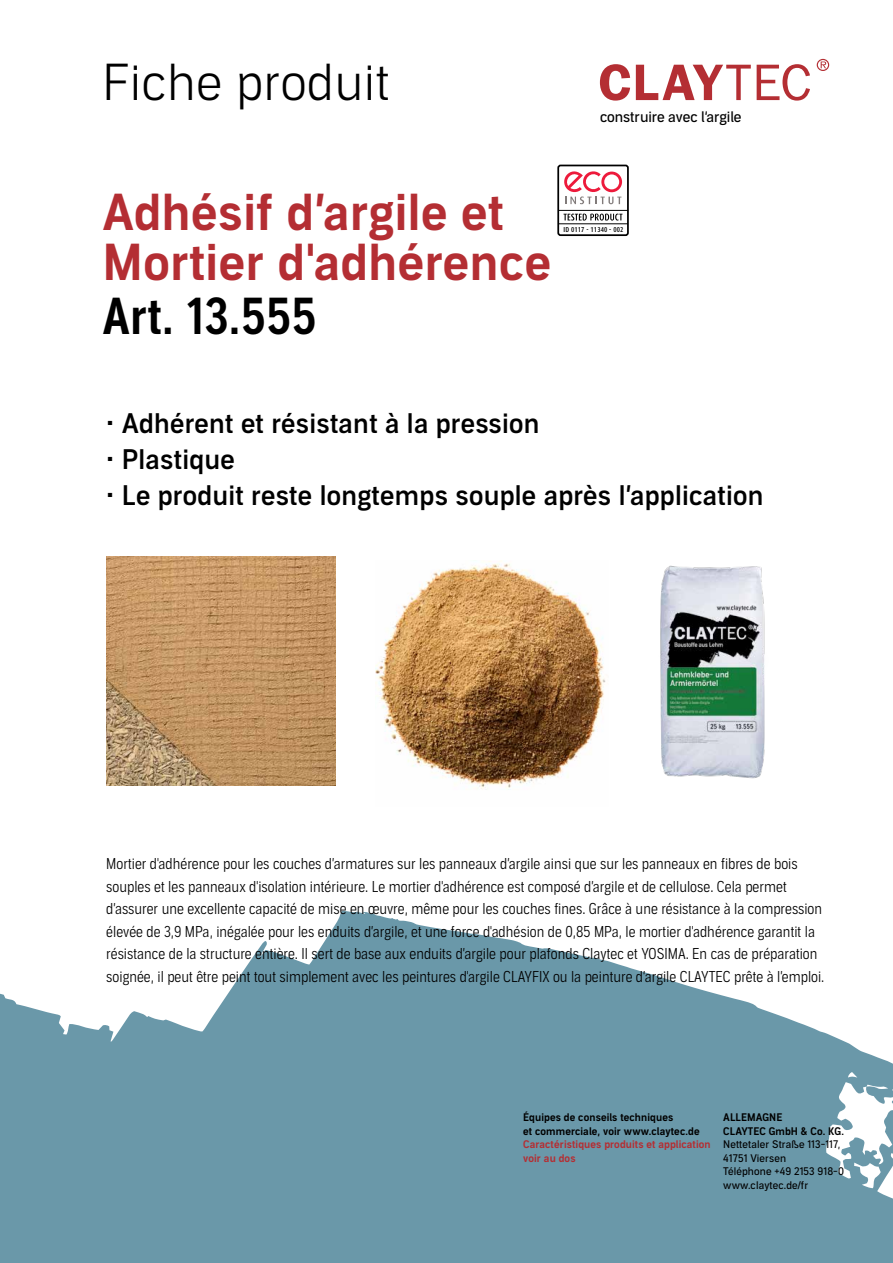
<style>
.page{position:relative;width:893px;height:1263px;background:#fff}
.page>*{position:absolute;margin:0;border:0;box-sizing:border-box;transform-origin:0 0}
.t1{font:49.5px/49.5px "Aago Sm";letter-spacing:.01em;color:#b42e33}
.t2{font:300 49.5px "Aago";letter-spacing:.01em;color:#000}
.t3{font:49.5px "Aago Condensed Sm";letter-spacing:.01em;color:#000}
.t4{font:500 27px "Aago";letter-spacing:.01em;color:#000}
.t5{font:300 15px/22.5px "Aago Condensed";color:#000}
.t6{font:14.55px "Aago";letter-spacing:-.005em;color:#000}
.t7{font:10.5px/13.5px "Aago Sm";letter-spacing:.01em;color:#000}
.t8{font:10.5px/13.5px "Aago";letter-spacing:.01em;color:#000}
.t9{font:10.5px/13.5px "Aago Sm";letter-spacing:.01em;color:#b42e33}
.t10{font:500 7.2px "Dax Condensed";letter-spacing:.015em;color:#000}
</style>
<div class="page">
<svg style="left:0;top:910px;width:893px;height:353px;fill:#6a98a9"></svg>
<img style="left:375px;top:560px;width:231px;height:229px">
<img style="left:106px;top:557px;width:230px;height:229px">
<img style="left:660px;top:565px;width:105px;height:214px">
<div style="left:557px;top:165px;width:72px;height:71px;border:2px solid #000;border-radius:2px"></div>
<hr style="left:558px;top:210px;width:70px;height:1px;background:#000">
<hr style="left:558px;top:223px;width:70px;height:1px;background:#000">
<svg style="left:564px;top:171px;width:58px;height:33px"></svg>
<svg style="left:563px;top:214px;width:59px;height:7px"></svg>
<svg style="left:600px;top:64px;width:30px;height:37px"></svg>
<svg style="left:636px;top:65px;width:115px;height:35px"></svg>
<svg style="left:757px;top:64px;width:53px;height:37px"></svg>
<svg style="left:817px;top:59px;width:12px;height:12px"></svg>
<h1 class="t2" style="left:102px;top:54px;width:289px">Fiche produit</h1>
<p class="t6" style="left:600px;top:108px;width:143px">construire avec l‘argile</p>
<h1 class="t1" style="left:102px;top:189px;width:450px">Adhésif d’argile et<br>Mortier d'adhérence</h1>
<h1 class="t3" style="left:102px;top:288px;width:216px">Art. 13.555</h1>
<p class="t10" style="left:563px;top:226px;width:61px">ID 0117 - 11340 - 002</p>
<h2 class="t4" style="left:106px;top:408px;width:435px">• Adhérent et résistant à la pression</h2>
<h2 class="t4" style="left:106px;top:444px;width:130px">• Plastique</h2>
<h2 class="t4" style="left:106px;top:480px;width:659px">• Le produit reste longtemps souple après l’application</h2>
<p class="t5" style="left:106px;top:853px;width:720px">Mortier d'adhérence pour les couches d’armatures sur les panneaux d’argile ainsi que sur les panneaux en fibres de bois souples et les panneaux d'isolation intérieure. Le mortier d'adhérence est composé d’argile et de cellulose. Cela permet d’assurer une excellente capacité de mise en œuvre, même pour les couches fines. Grâce à une résistance à la compression élevée de 3,9 MPa, inégalée pour les enduits d’argile, et une force d'adhésion de 0,85 MPa, le mortier d'adhérence garantit la résistance de la structure entière. Il sert de base aux enduits d’argile pour plafonds Claytec et YOSIMA. En cas de préparation soignée, il peut être peint tout simplement avec les peintures d'argile CLAYFIX ou la peinture d’argile CLAYTEC prête à l’emploi.</p>
<p class="t7" style="left:523px;top:1111px;width:178px">Équipes de conseils techniques<br>et commerciale, voir www.claytec.de</p>
<p class="t9" style="left:523px;top:1138px;width:189px">Caractéristiques produits et application voir au dos</p>
<p class="t7" style="left:723px;top:1111px;width:122px">ALLEMAGNE<br>CLAYTEC GmbH &amp; Co. KG.</p>
<p class="t8" style="left:723px;top:1138px;width:122px">Nettetaler Straße 113-117,<br>41751 Viersen<br>Téléphone +49 2153 918-0 www.claytec.de/fr</p>
</div>
